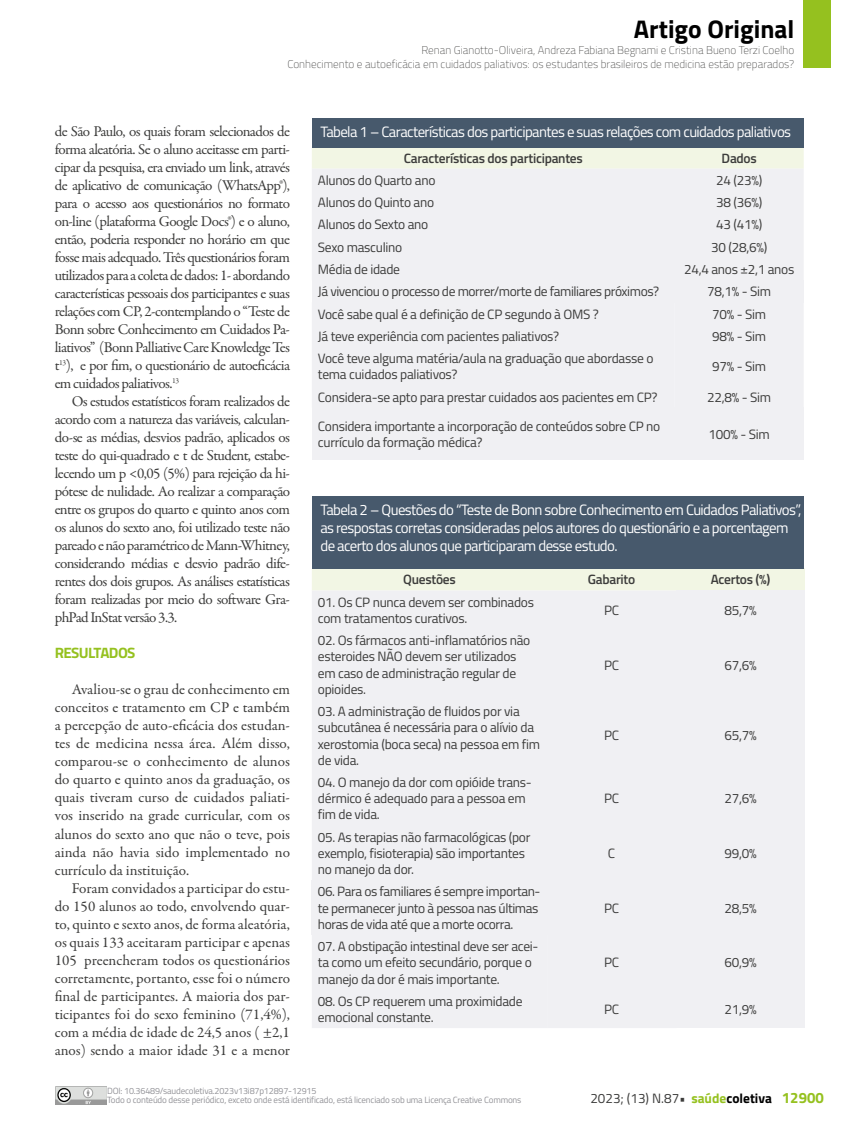
<style>
.page{position:relative;width:859px;height:1132px;background:#fff}
.page>*{position:absolute;margin:0;border:0;box-sizing:border-box;transform-origin:0 0}
.t1{font:700 25.5px "Titillium";color:#000}
.t2{font:15px/18px "Garamond Premr Pro";letter-spacing:-.025em;color:#3c3c3b;text-align:justify}
.t3{font:15px/18px "Titillium";letter-spacing:-.04em;color:#fff}
.t4{font:700 15px "Titillium";letter-spacing:-.04em;color:#95c11f}
.t5{font:13.5px/16.2px "Titillium";letter-spacing:-.02em;color:#3c3c3b}
.t6{font:600 13.5px "Titillium";letter-spacing:-.02em;color:#3c3c3b}
.t7{font:100 11.25px/13.5px "Titillium";color:#3c3c3b;text-align:right}
.t8{font:9px/9.4px "Titillium";letter-spacing:-.02em;color:#939398}
.s1{font-weight:700}
.s2{font-weight:700;color:#95c11f}
.s3{font-weight:700;color:#000}
.s4{font-weight:700;font-size:15px;color:#95c11f}
</style>
<div class="page">
<div style="left:804px;top:0;width:27px;height:68px;background:#95c11f"></div>
<img style="left:55px;top:1086px;width:52px;height:17px">
<svg style="left:312px;top:147px;width:492px;height:22px;background:#eaeedf"></svg>
<div style="left:312px;top:169px;width:492px;height:111px;background:#f0f0f3"></div>
<div style="left:312px;top:280px;width:363px;height:22px;background:#f0f0f3"></div>
<div style="left:675px;top:280px;width:129px;height:22px;background:#f0f0f3"></div>
<div style="left:312px;top:302px;width:492px;height:105px;background:#f0f0f3"></div>
<div style="left:312px;top:407px;width:363px;height:53px;background:#f0f0f3"></div>
<div style="left:675px;top:407px;width:129px;height:53px;background:#f0f0f3"></div>
<div style="left:312px;top:118px;width:492px;height:29px;background:#47596c"></div>
<div style="left:312px;top:568px;width:364px;height:22px;background:#f2f6e4"></div>
<div style="left:676px;top:568px;width:129px;height:22px;background:#f2f6e4"></div>
<div style="left:312px;top:590px;width:364px;height:289px;background:#f0f0f3"></div>
<div style="left:676px;top:590px;width:129px;height:38px;background:#f0f0f3"></div>
<div style="left:676px;top:628px;width:129px;height:71px;background:#f0f0f3"></div>
<div style="left:676px;top:699px;width:129px;height:71px;background:#f0f0f3"></div>
<div style="left:676px;top:770px;width:129px;height:55px;background:#f0f0f3"></div>
<div style="left:676px;top:825px;width:129px;height:54px;background:#f0f0f3"></div>
<div style="left:312px;top:879px;width:235px;height:55px;background:#f0f0f3"></div>
<div style="left:547px;top:879px;width:129px;height:55px;background:#f0f0f3"></div>
<div style="left:676px;top:879px;width:129px;height:55px;background:#f0f0f3"></div>
<div style="left:312px;top:934px;width:364px;height:93px;background:#f0f0f3"></div>
<div style="left:676px;top:934px;width:129px;height:55px;background:#f0f0f3"></div>
<div style="left:676px;top:989px;width:129px;height:38px;background:#f0f0f3"></div>
<div style="left:312px;top:496px;width:492px;height:72px;background:#47596c"></div>
<h1 class="t1" style="left:634px;top:10px;width:162px">Artigo Original</h1>
<p class="t7" style="left:287px;top:43px;width:508px">Renan Gianotto-Oliveira, Andreza Fabiana Begnami e Cristina Bueno Terzi Coelho<br>Conhecimento e autoeficácia em cuidados paliativos: os estudantes brasileiros de medicina estão preparados?</p>
<p class="t2" style="left:55px;top:122px;width:237px">de São Paulo, os quais foram selecionados de forma aleatória. Se o aluno aceitasse em parti&shy;cipar da pesquisa, era enviado um link, através de aplicativo de comunicação (WhatsApp®), para o acesso aos questionários no formato on-line (plataforma Google Docs®) e o aluno, então, poderia responder no horário em que fosse mais adequado. Três questionários foram utilizados para a coleta de dados: 1- abordando características pessoais dos participantes e suas relações com CP, 2-contemplando o “Teste de Bonn sobre Conhecimento em Cuidados Pa&shy;liativos” (Bonn Palliative Care Knowledge Tes t<sup>13</sup>), e por fim, o questionário de autoeficácia em cuidados paliativos.<sup>13</sup></p>
<p class="t2" style="left:55px;top:392px;width:237px;text-indent:17px">Os estudos estatísticos foram realizados de acordo com a natureza das variáveis, calculan&shy;do-se as médias, desvios padrão, aplicados os teste do qui-quadrado e t de Student, estabe&shy;lecendo um p &lt;0,05 (5%) para rejeição da hi&shy;pótese de nulidade. Ao realizar a comparação entre os grupos do quarto e quinto anos com os alunos do sexto ano, foi utilizado teste não pareado e não paramétrico de Mann-Whitney, considerando médias e desvio padrão dife&shy;rentes dos dois grupos. As análises estatísticas foram realizadas por meio do software Gra&shy;phPad InStat versão 3.3.</p>
<p class="t4" style="left:55px;top:641px;width:82px">RESULTADOS</p>
<p class="t2" style="left:55px;top:680px;width:237px;text-indent:17px">Avaliou-se o grau de conhecimento em conceitos e tratamento em CP e também a percepção de auto-eficácia dos estudan&shy;tes de medicina nessa área. Além disso, comparou-se o conhecimento de alunos do quarto e quinto anos da graduação, os quais tiveram curso de cuidados paliati&shy;vos inserido na grade curricular, com os alunos do sexto ano que não o teve, pois ainda não havia sido implementado no currículo da instituição.</p>
<p class="t2" style="left:55px;top:878px;width:237px;text-indent:17px">Foram convidados a participar do estu&shy;do 150 alunos ao todo, envolvendo quar&shy;to, quinto e sexto anos, de forma aleatória, os quais 133 aceitaram participar e apenas 105 preencheram todos os questionários corretamente, portanto, esse foi o número final de participantes. A maioria dos par&shy;ticipantes foi do sexo feminino (71,4%), com a média de idade de 24,5 anos ( ±2,1 anos) sendo a maior idade 31 e a menor</p>
<p class="t3" style="left:320px;top:122px;width:472px">Tabela 1 – Características dos participantes e suas relações com cuidados paliativos</p>
<p class="t6" style="left:404px;top:148px;width:181px">Características dos participantes</p>
<p class="t6" style="left:722px;top:148px;width:37px">Dados</p>
<p class="t5" style="left:318px;top:171px;width:119px">Alunos do Quarto ano</p>
<p class="t5" style="left:716px;top:171px;width:48px">24 (23%)</p>
<p class="t5" style="left:318px;top:194px;width:118px">Alunos do Quinto ano</p>
<p class="t5" style="left:716px;top:194px;width:48px">38 (36%)</p>
<p class="t5" style="left:318px;top:216px;width:112px">Alunos do Sexto ano</p>
<p class="t5" style="left:716px;top:216px;width:48px">43 (41%)</p>
<p class="t5" style="left:318px;top:238px;width:86px">Sexo masculino</p>
<p class="t5" style="left:711px;top:238px;width:58px">30 (28,6%)</p>
<p class="t5" style="left:318px;top:260px;width:84px">Média de idade</p>
<p class="t5" style="left:684px;top:260px;width:112px">24,4 anos ±2,1 anos</p>
<p class="t5" style="left:318px;top:283px;width:343px">Já vivenciou o processo de morrer/morte de familiares próximos?</p>
<p class="t5" style="left:707px;top:283px;width:65px">78,1% - Sim</p>
<p class="t5" style="left:318px;top:305px;width:283px">Você sabe qual é a definição de CP segundo à OMS ?</p>
<p class="t5" style="left:712px;top:305px;width:55px">70% - Sim</p>
<p class="t5" style="left:318px;top:327px;width:243px">Já teve experiência com pacientes paliativos?</p>
<p class="t5" style="left:712px;top:327px;width:55px">98% - Sim</p>
<p class="t5" style="left:318px;top:349px;width:337px">Você teve alguma matéria/aula na graduação que abordasse o tema cuidados paliativos?</p>
<p class="t5" style="left:712px;top:357px;width:55px">97% - Sim</p>
<p class="t5" style="left:318px;top:388px;width:341px">Considera-se apto para prestar cuidados aos pacientes em CP?</p>
<p class="t5" style="left:707px;top:388px;width:65px">22,8% - Sim</p>
<p class="t5" style="left:318px;top:417px;width:344px">Considera importante a incorporação de conteúdos sobre CP no currículo da formação médica?</p>
<p class="t5" style="left:709px;top:425px;width:63px">100% - Sim</p>
<p class="t3" style="left:320px;top:500px;width:482px">Tabela 2 – Questões do “Teste de Bonn sobre Conhecimento em Cuidados Paliativos”, as respostas corretas consideradas pelos autores do questionário e a porcentagem de acerto dos alunos que participaram desse estudo.</p>
<p class="t6" style="left:403px;top:569px;width:54px">Questões</p>
<p class="t6" style="left:588px;top:569px;width:49px">Gabarito</p>
<p class="t6" style="left:711px;top:569px;width:61px">Acertos (%)</p>
<p class="t5" style="left:318px;top:593px;width:218px">01. Os CP nunca devem ser combinados com tratamentos curativos.</p>
<p class="t5" style="left:604px;top:601px;width:17px">PC</p>
<p class="t5" style="left:724px;top:601px;width:34px">85,7%</p>
<p class="t5" style="left:318px;top:631px;width:214px">02. Os fármacos anti-inflamatórios não esteroides NÃO devem ser utilizados em caso de administração regular de opioides.</p>
<p class="t5" style="left:604px;top:655px;width:17px">PC</p>
<p class="t5" style="left:724px;top:655px;width:34px">67,6%</p>
<p class="t5" style="left:318px;top:702px;width:224px">03. A administração de fluidos por via subcutânea é necessária para o alívio da xerostomia (boca seca) na pessoa em fim de vida.</p>
<p class="t5" style="left:318px;top:773px;width:215px">04. O manejo da dor com opióide trans&shy;dérmico é adequado para a pessoa em fim de vida.</p>
<p class="t5" style="left:318px;top:828px;width:214px">05. As terapias não farmacológicas (por exemplo, fisioterapia) são importantes no manejo da dor.</p>
<p class="t5" style="left:318px;top:882px;width:224px">06. Para os familiares é sempre importan&shy;te permanecer junto à pessoa nas últimas horas de vida até que a morte ocorra.</p>
<p class="t5" style="left:318px;top:937px;width:222px">07. A obstipação intestinal deve ser acei&shy;ta como um efeito secundário, porque o manejo da dor é mais importante.</p>
<p class="t5" style="left:604px;top:726px;width:17px">PC</p>
<p class="t5" style="left:724px;top:726px;width:34px">65,7%</p>
<p class="t5" style="left:604px;top:789px;width:17px">PC</p>
<p class="t5" style="left:724px;top:789px;width:34px">27,6%</p>
<p class="t5" style="left:608px;top:844px;width:9px">C</p>
<p class="t5" style="left:724px;top:844px;width:34px">99,0%</p>
<p class="t5" style="left:604px;top:898px;width:17px">PC</p>
<p class="t5" style="left:724px;top:898px;width:34px">28,5%</p>
<p class="t5" style="left:604px;top:953px;width:17px">PC</p>
<p class="t5" style="left:724px;top:953px;width:34px">60,9%</p>
<p class="t5" style="left:318px;top:991px;width:206px">08. Os CP requerem uma proximidade emocional constante.</p>
<p class="t5" style="left:604px;top:1000px;width:17px">PC</p>
<p class="t5" style="left:724px;top:1000px;width:34px">21,9%</p>
<p class="t8" style="left:107px;top:1085px;width:416px">DOI: 10.36489/saudecoletiva.2023v13i87p12897-12915<br>Todo o conteúdo desse periódico, exceto onde está identificado, está licenciado sob uma Licença Creative Commons</p>
<p class="t5" style="left:590px;top:1088px;width:235px">2023; (13) N.87<span class="s1">•</span> <span class="s2">saúde</span><span class="s3">coletiva</span> <span class="s4">12900</span></p>
</div>
